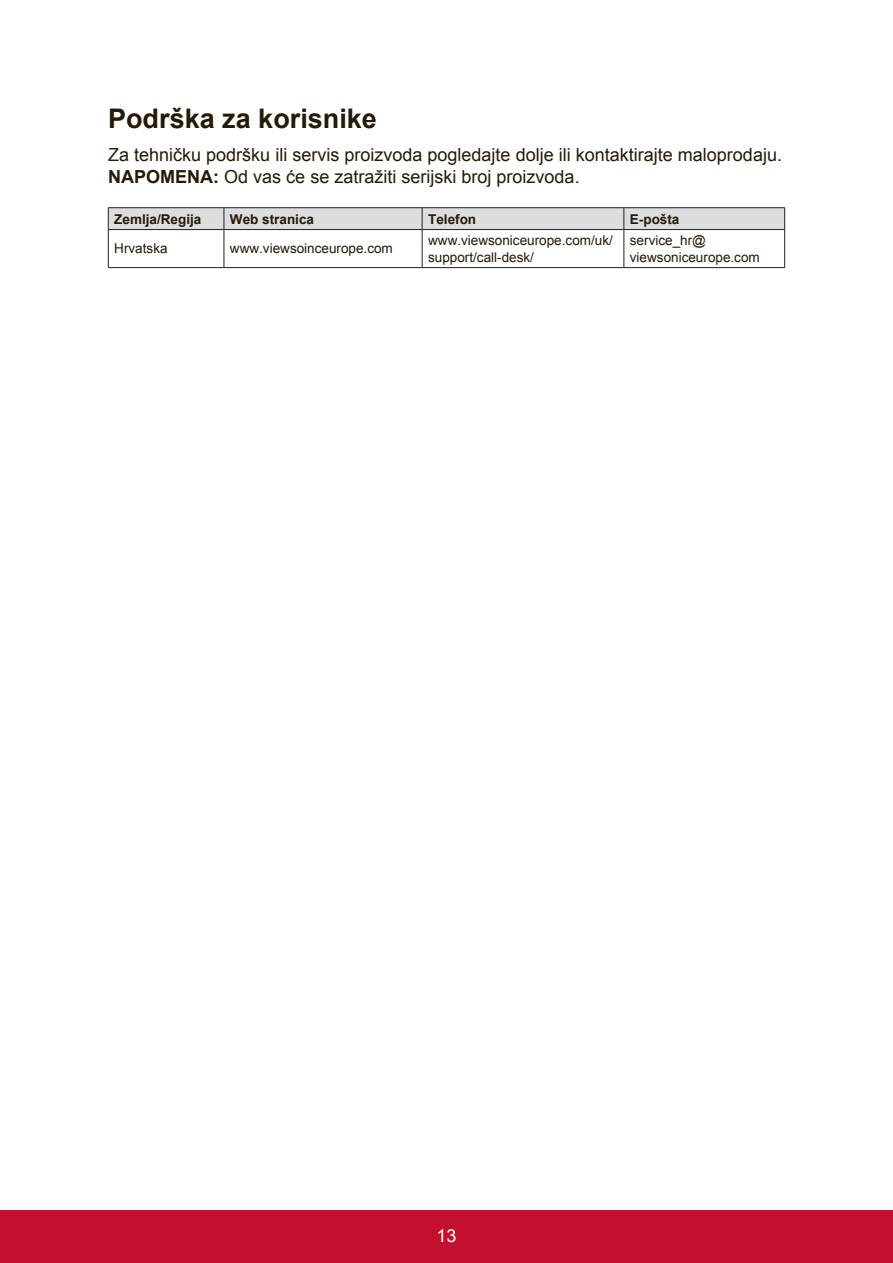
<style>
.page{position:relative;width:893px;height:1263px;background:#fff}
.page>*{position:absolute;margin:0;border:0;box-sizing:border-box;transform-origin:0 0}
.t1{font:700 27px "Arial";color:#251a05}
.t2{font:18px/21.6px "Arial";color:#251a05}
.t3{font:18px "Arial";color:#fff}
.t4{font:13.5px/16.2px "Arial";color:#251a05}
.t5{font:700 13.5px "Arial";color:#251a05}
.s1{font-weight:700}
</style>
<div class="page">
<div style="left:0;top:1210px;width:892px;height:53px;background:#c3102f"></div>
<hr style="left:108px;top:207px;width:116px;height:1px;background:#231f20">
<hr style="left:224px;top:207px;width:198px;height:1px;background:#231f20">
<hr style="left:422px;top:207px;width:201px;height:1px;background:#231f20">
<hr style="left:623px;top:207px;width:161px;height:1px;background:#231f20">
<div style="left:108px;top:208px;width:677px;height:21px;background:#dcdddf"></div>
<hr style="left:623px;top:229px;width:161px;height:1px;background:#231f20">
<hr style="left:784px;top:230px;width:1px;height:37px;background:#231f20">
<hr style="left:623px;top:267px;width:161px;height:1px;background:#231f20">
<hr style="left:422px;top:229px;width:201px;height:1px;background:#231f20">
<hr style="left:623px;top:230px;width:1px;height:37px;background:#231f20">
<hr style="left:422px;top:267px;width:201px;height:1px;background:#231f20">
<hr style="left:224px;top:229px;width:198px;height:1px;background:#231f20">
<hr style="left:421px;top:230px;width:1px;height:37px;background:#231f20">
<hr style="left:224px;top:267px;width:198px;height:1px;background:#231f20">
<hr style="left:108px;top:229px;width:116px;height:1px;background:#231f20">
<hr style="left:108px;top:230px;width:1px;height:37px;background:#231f20">
<hr style="left:223px;top:230px;width:1px;height:37px;background:#231f20">
<hr style="left:108px;top:267px;width:116px;height:1px;background:#231f20">
<h1 class="t1" style="left:108px;top:100px;width:270px">Podrška za korisnike</h1>
<p class="t2" style="left:108px;top:144px;width:675px">Za tehničku podršku ili servis proizvoda pogledajte dolje ili kontaktirajte maloprodaju.<br><span class="s1">NAPOMENA:</span> Od vas će se zatražiti serijski broj proizvoda.</p>
<p class="t5" style="left:114px;top:210px;width:89px">Zemlja/Regija</p>
<p class="t5" style="left:230px;top:210px;width:86px">Web stranica</p>
<p class="t5" style="left:428px;top:210px;width:50px">Telefon</p>
<p class="t5" style="left:629px;top:210px;width:51px">E-pošta</p>
<p class="t4" style="left:114px;top:241px;width:55px">Hrvatska</p>
<p class="t4" style="left:230px;top:241px;width:164px">www.viewsoinceurope.com</p>
<p class="t4" style="left:428px;top:233px;width:186px">www.viewsoniceurope.com/uk/ support/call-desk/</p>
<p class="t4" style="left:629px;top:233px;width:131px">service_hr@ viewsoniceurope.com</p>
<p class="t3" style="left:436px;top:1223px;width:22px">13</p>
</div>
